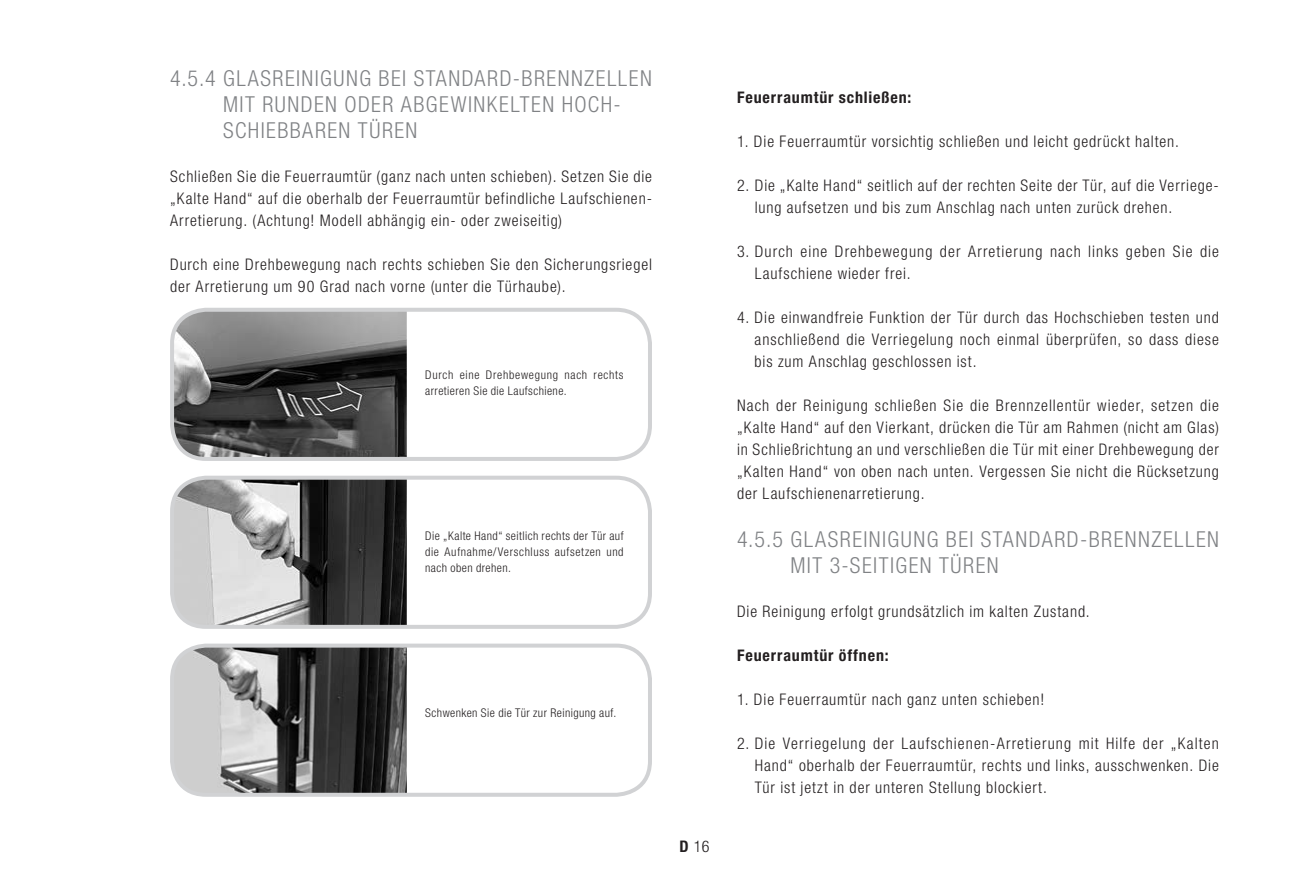
<style>
.page{position:relative;width:1304px;height:885px;background:#fff}
.page>*{position:absolute;margin:0;border:0;box-sizing:border-box;transform-origin:0 0}
.t1{font:300 condensed 22px/26px "Helvetica Neue";letter-spacing:.065em;color:#808285}
.t2{font:300 condensed 16px/22px "Helvetica Neue";letter-spacing:.055em;color:#231f20;text-align:justify}
.t3{font:700 condensed 16px "Helvetica Neue";letter-spacing:.055em;color:#231f20}
.t4{font:300 condensed 12px/16px "Helvetica Neue";letter-spacing:.045em;color:#231f20;text-align:justify}
.s1{font-weight:700}
</style>
<div class="page">
<img style="left:175px;top:480px;width:232px;height:146px">
<div style="left:170px;top:475px;width:482px;height:153px;border:4px solid #d1d2d4;border-radius:34px"></div>
<img style="left:175px;top:648px;width:232px;height:146px">
<div style="left:170px;top:643px;width:482px;height:153px;border:4px solid #d1d2d4;border-radius:34px"></div>
<img style="left:175px;top:313px;width:232px;height:143px">
<div style="left:170px;top:308px;width:482px;height:153px;border:4px solid #d1d2d4;border-radius:34px"></div>
<h1 class="t1" style="left:223px;top:65px;width:430px;text-indent:-53px">4.5.4 GLASREINIGUNG BEI STANDARD-BRENNZELLEN<br>MIT RUNDEN ODER ABGEWINKELTEN HOCH-<br>SCHIEBBAREN TÜREN</h1>
<p class="t2" style="left:170px;top:165px;width:483px">Schließen Sie die Feuerraumtür (ganz nach unten schieben). Setzen Sie die „Kalte Hand“ auf die oberhalb der Feuerraumtür befindliche Laufschienen-Arretierung. (Achtung! Modell abhängig ein- oder zweiseitig)</p>
<p class="t2" style="left:170px;top:253px;width:483px">Durch eine Drehbewegung nach rechts schieben Sie den Sicherungsriegel der Arretierung um 90 Grad nach vorne (unter die Türhaube).</p>
<p class="t4" style="left:425px;top:367px;width:200px">Durch eine Drehbewegung nach rechts arretieren Sie die Laufschiene.</p>
<p class="t4" style="left:425px;top:528px;width:200px">Die „Kalte Hand“ seitlich rechts der Tür auf die Aufnahme/Verschluss aufsetzen und nach oben drehen.</p>
<p class="t4" style="left:425px;top:704px;width:193px">Schwenken Sie die Tür zur Reinigung auf.</p>
<p class="t2" style="left:679px;top:835px;width:32px"><span class="s1">D</span> 16</p>
<p class="t3" style="left:737px;top:87px;width:176px">Feuerraumtür schließen:</p>
<p class="t2" style="left:737px;top:130px;width:443px">1. Die Feuerraumtür vorsichtig schließen und leicht gedrückt halten.</p>
<p class="t2" style="left:755px;top:174px;width:466px;text-indent:-18px">2. Die „Kalte Hand“ seitlich auf der rechten Seite der Tür, auf die Verriege&shy;lung aufsetzen und bis zum Anschlag nach unten zurück drehen.</p>
<p class="t2" style="left:755px;top:240px;width:466px;text-indent:-18px">3. Durch eine Drehbewegung der Arretierung nach links geben Sie die<br>Laufschiene wieder frei.</p>
<p class="t2" style="left:755px;top:306px;width:466px;text-indent:-18px">4. Die einwandfreie Funktion der Tür durch das Hochschieben testen und anschließend die Verriegelung noch einmal überprüfen, so dass diese bis zum Anschlag geschlossen ist.</p>
<p class="t2" style="left:737px;top:394px;width:483px">Nach der Reinigung schließen Sie die Brennzellentür wieder, setzen die „Kalte Hand“ auf den Vierkant, drücken die Tür am Rahmen (nicht am Glas) in Schließrichtung an und verschließen die Tür mit einer Drehbewegung der „Kalten Hand“ von oben nach unten. Vergessen Sie nicht die Rücksetzung der Laufschienenarretierung.</p>
<h1 class="t1" style="left:790px;top:526px;width:430px;text-indent:-53px">4.5.5 GLASREINIGUNG BEI STANDARD-BRENNZELLEN<br>MIT 3-SEITIGEN TÜREN</h1>
<p class="t2" style="left:737px;top:600px;width:354px">Die Reinigung erfolgt grundsätzlich im kalten Zustand.</p>
<p class="t3" style="left:737px;top:645px;width:153px">Feuerraumtür öffnen:</p>
<p class="t2" style="left:737px;top:688px;width:309px">1. Die Feuerraumtür nach ganz unten schieben!</p>
<p class="t2" style="left:755px;top:732px;width:466px;text-indent:-18px">2. Die Verriegelung der Laufschienen-Arretierung mit Hilfe der „Kalten Hand“ oberhalb der Feuerraumtür, rechts und links, ausschwenken. Die Tür ist jetzt in der unteren Stellung blockiert.</p>
</div>
